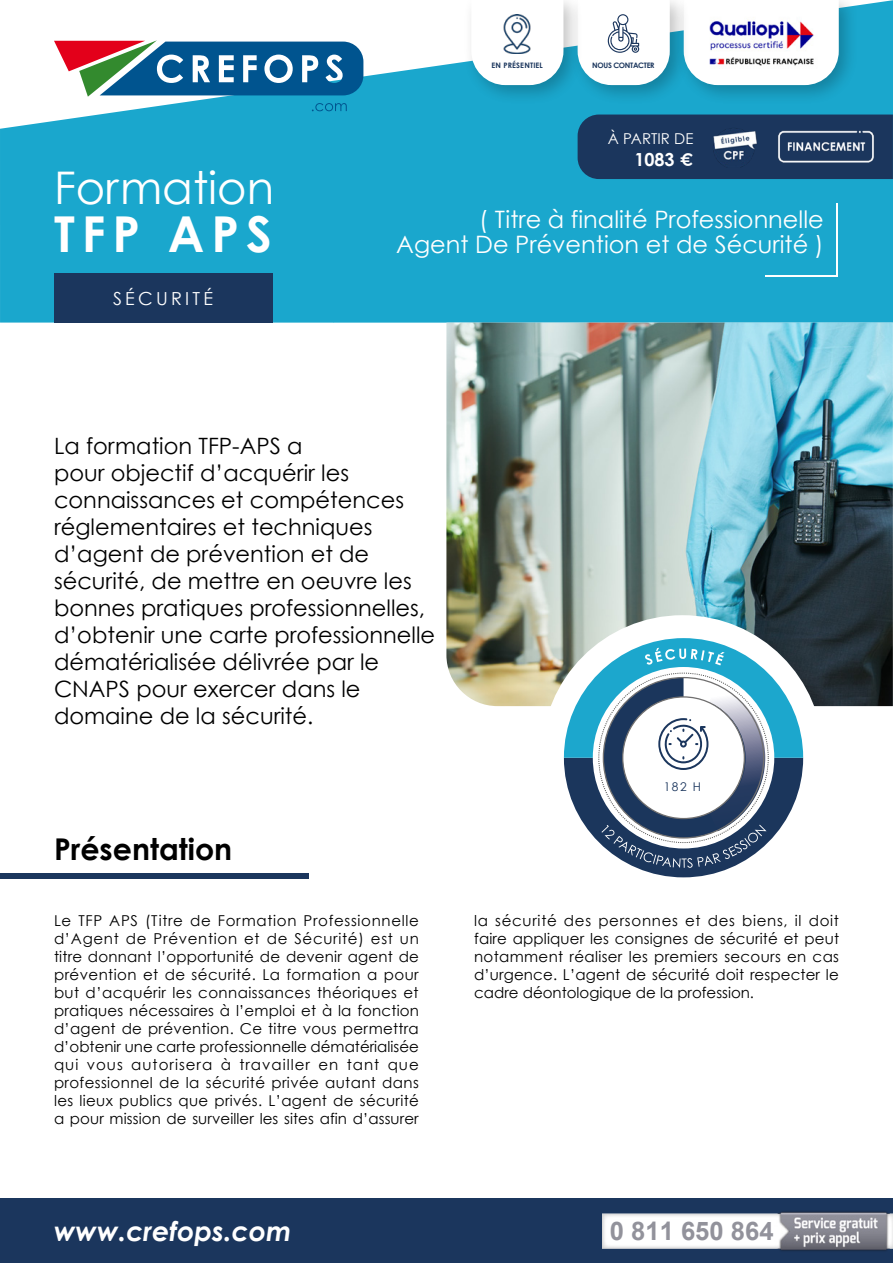
<style>
.page{position:relative;width:893px;height:1263px;background:#fff}
.page>*{position:absolute;margin:0;border:0;box-sizing:border-box;transform-origin:0 0}
.t1{font:700 49.5px "Century Gothic";letter-spacing:.14em;color:#fff}
.t2{font:45px "Century Gothic";color:#fff}
.t3{font:700 30px "Century Gothic";color:#000}
.t4{font:italic 700 27px "Century Gothic";color:#fff}
.t5{font:700 25.65px "Arial";color:#92929b}
.t6{font:24px "Century Gothic";color:#fff}
.t7{font:22.5px/27px "Century Gothic";color:#000}
.t8{font:18px "Century Gothic";letter-spacing:.18em;color:#fff}
.t9{font:700 18px "Century Gothic";color:#fff}
.t10{font:15px/18px "Century Gothic";letter-spacing:.005em;color:#000;text-align:justify}
.t11{font:15px "Century Gothic";color:#fff}
.t12{font:12px "Century Gothic";color:#1b365d}
.t13{font:700 7.5px "Century Gothic";letter-spacing:-.04em;color:#1b365d}
.t14{font:700 7.5px "Century Gothic";letter-spacing:.02em;color:#1b365d}
.s1{font-family:"Montserrat Alternates";font-weight:400}
</style>
<div class="page">
<div style="left:377px;top:129px;width:516px;height:194px;background:#1aa7cd"></div>
<div style="left:0;top:1198px;width:893px;height:65px;background:#1b365d"></div>
<div style="left:0;top:873px;width:308px;height:6px;background:#1b365d"></div>
<hr style="left:766px;top:276px;width:72px;height:1px;background:#fff">
<hr style="left:836px;top:203px;width:2px;height:74px;background:#fff">
<div style="left:0;top:129px;width:377px;height:194px;background:#1aa7cd"></div>
<svg style="left:0;top:0;width:893px;height:129px"></svg>
<div style="left:54px;top:273px;width:218px;height:50px;background:#1b365d"></div>
<svg style="left:54px;top:40px;width:309px;height:57px"></svg>
<svg style="left:312px;top:103px;width:35px;height:8px"></svg>
<div style="left:675px;top:0;width:184px;height:105px;background:#000;opacity:.23"></div>
<svg style="left:690px;top:0;width:149px;height:85px"></svg>
<img style="left:446px;top:323px;width:447px;height:383px">
<div style="left:542px;top:615px;width:281px;height:282px;background:#fff;border-radius:50%"></div>
<svg style="left:564px;top:638px;width:239px;height:239px"></svg>
<div style="left:569px;top:0;width:121px;height:105px;background:#000;opacity:.23"></div>
<div style="left:463px;top:0;width:120px;height:105px;background:#000;opacity:.23"></div>
<svg style="left:471px;top:0;width:92px;height:85px"></svg>
<svg style="left:578px;top:0;width:92px;height:85px"></svg>
<div style="left:578px;top:115px;width:315px;height:64px;background:#1b365d"></div>
<img style="left:498px;top:15px;width:39px;height:39px">
<img style="left:705px;top:13px;width:112px;height:59px">
<img style="left:602px;top:1211px;width:291px;height:40px">
<img style="left:777px;top:130px;width:97px;height:33px">
<img style="left:713px;top:127px;width:47px;height:40px">
<p class="t14" style="left:491px;top:59px;width:53px">EN PRÉSENTIEL</p>
<p class="t13" style="left:592px;top:59px;width:64px">NOUS CONTACTER</p>
<h2 class="t2" style="left:54px;top:160px;width:222px">Formation</h2>
<h1 class="t1" style="left:54px;top:196px;width:219px">TFP APS</h1>
<p class="t8" style="left:113px;top:288px;width:102px">SÉCURITÉ</p>
<p class="t11" style="left:608px;top:129px;width:87px">À PARTIR DE</p>
<p class="t9" style="left:634px;top:146px;width:61px">1083 <span class="s1">€</span></p>
<p class="t6" style="left:479px;top:204px;width:346px">( Titre à finalité Professionnelle</p>
<p class="t6" style="left:396px;top:230px;width:429px">Agent De Prévention et de Sécurité )</p>
<p class="t7" style="left:54px;top:432px;width:383px">La formation TFP-APS a<br>pour objectif d’acquérir les connaissances et compétences réglementaires et techniques d’agent de prévention et de sécurité, de mettre en oeuvre les bonnes pratiques professionnelles, d’obtenir une carte professionnelle dématérialisée délivrée par le<br>CNAPS pour exercer dans le domaine de la sécurité.</p>
<h3 class="t3" style="left:54px;top:826px;width:180px">Présentation</h3>
<p class="t12" style="left:664px;top:779px;width:39px">182 H</p>
<p class="t10" style="left:54px;top:911px;width:366px">Le TFP APS (Titre de Formation Professionnelle d’Agent de Prévention et de Sécurité) est un titre donnant l’opportunité de devenir agent de prévention et de sécurité. La formation a pour but d’acquérir les connaissances théoriques et pratiques nécessaires à l’emploi et à la fonction d’agent de prévention. Ce titre vous permettra d’obtenir une carte professionnelle dématérialisée qui vous autorisera à travailler en tant que professionnel de la sécurité privée autant dans les lieux publics que privés. L’agent de sécurité a pour mission de surveiller les sites afin d’assurer</p>
<p class="t10" style="left:474px;top:911px;width:366px">la sécurité des personnes et des biens, il doit faire appliquer les consignes de sécurité et peut notamment réaliser les premiers secours en cas d’urgence. L’agent de sécurité doit respecter le cadre déontologique de la profession.</p>
<p class="t4" style="left:54px;top:1213px;width:239px">www.crefops.com</p>
<p class="t5" style="left:610px;top:1214px;width:165px">0 811 650 864</p>
</div>
